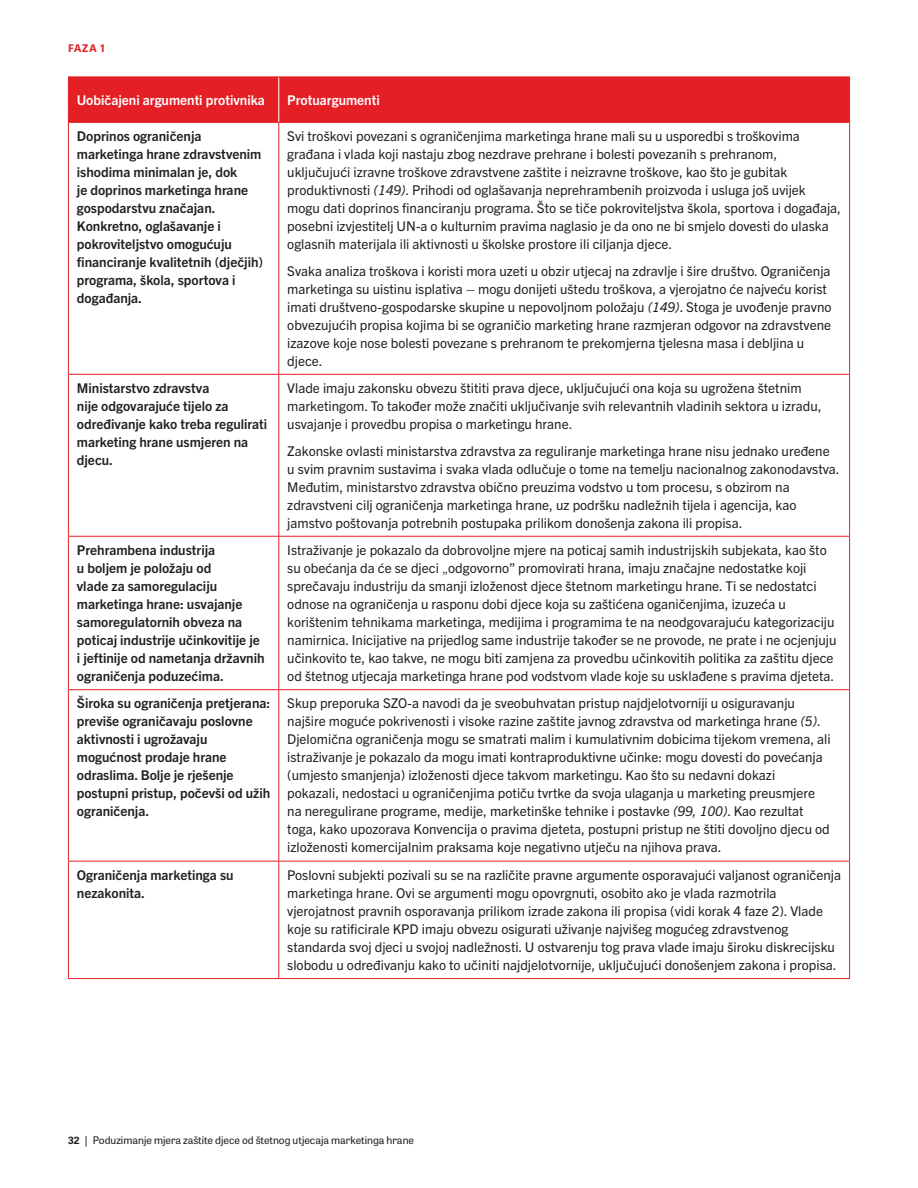
<style>
.page{position:relative;width:918px;height:1188px;background:#fff}
.page>*{position:absolute;margin:0;border:0;box-sizing:border-box;transform-origin:0 0}
.t1{font:13.5px/18px "Trade Gothic Next LT Pro";color:#231f20}
.t2{font:700 13.5px/18px "Trade Gothic Next LT Pro";color:#231f20}
.t3{font:700 13.5px "Trade Gothic Next LT Pro";color:#fff}
.t4{font:10.5px "Tablet Gothic";color:#231f20}
.t5{font:700 10.5px "Tablet Gothic";color:#e41f25}
.s1{font-style:italic}
.s2{font-weight:300}
.s3{font-family:"Univers LT Std";font-weight:700}
.s4{font-family:"Univers LT Std"}
</style>
<div class="page">
<div style="left:69px;top:78px;width:780px;height:44px;background:#e41f25"></div>
<hr style="left:68px;top:123px;width:1px;height:251px;background:#e41f25">
<hr style="left:278px;top:123px;width:1px;height:251px;background:#e41f25">
<hr style="left:849px;top:123px;width:1px;height:251px;background:#e41f25">
<hr style="left:68px;top:374px;width:211px;height:1px;background:#e41f25">
<hr style="left:68px;top:375px;width:1px;height:161px;background:#e41f25">
<hr style="left:279px;top:374px;width:571px;height:1px;background:#e41f25">
<hr style="left:278px;top:375px;width:1px;height:161px;background:#e41f25">
<hr style="left:849px;top:375px;width:1px;height:161px;background:#e41f25">
<hr style="left:68px;top:536px;width:211px;height:1px;background:#e41f25">
<hr style="left:68px;top:537px;width:1px;height:152px;background:#e41f25">
<hr style="left:279px;top:536px;width:571px;height:1px;background:#e41f25">
<hr style="left:278px;top:537px;width:1px;height:152px;background:#e41f25">
<hr style="left:849px;top:537px;width:1px;height:152px;background:#e41f25">
<hr style="left:68px;top:689px;width:211px;height:1px;background:#e41f25">
<hr style="left:68px;top:690px;width:1px;height:171px;background:#e41f25">
<hr style="left:279px;top:689px;width:571px;height:1px;background:#e41f25">
<hr style="left:278px;top:690px;width:1px;height:171px;background:#e41f25">
<hr style="left:849px;top:690px;width:1px;height:171px;background:#e41f25">
<hr style="left:68px;top:861px;width:211px;height:1px;background:#e41f25">
<hr style="left:68px;top:862px;width:1px;height:116px;background:#e41f25">
<hr style="left:279px;top:861px;width:571px;height:1px;background:#e41f25">
<hr style="left:278px;top:862px;width:1px;height:116px;background:#e41f25">
<hr style="left:849px;top:862px;width:1px;height:116px;background:#e41f25">
<hr style="left:68px;top:978px;width:211px;height:1px;background:#e41f25">
<hr style="left:279px;top:978px;width:571px;height:1px;background:#e41f25">
<hr style="left:278px;top:77px;width:1px;height:45px;background:#fff">
<hr style="left:68px;top:77px;width:211px;height:1px;background:#e41f25">
<hr style="left:68px;top:77px;width:1px;height:45px;background:#e41f25">
<hr style="left:279px;top:77px;width:571px;height:1px;background:#e41f25">
<hr style="left:849px;top:77px;width:1px;height:45px;background:#e41f25">
<hr style="left:68px;top:122px;width:211px;height:1px;background:#e41f25">
<hr style="left:279px;top:122px;width:571px;height:1px;background:#e41f25">
<p class="t5" style="left:68px;top:41px;width:38px">FAZA 1</p>
<p class="t3" style="left:77px;top:91px;width:189px">Uobičajeni argumenti protivnika</p>
<p class="t3" style="left:287px;top:91px;width:94px">Protuargumenti</p>
<p class="t2" style="left:77px;top:126px;width:188px">Doprinos ograničenja marketinga hrane zdravstvenim ishodima minimalan je, dok<br>je doprinos marketinga hrane gospodarstvu značajan.<br>Konkretno, oglašavanje i pokroviteljstvo omogućuju financiranje kvalitetnih (dječjih) programa, škola, sportova i događanja.</p>
<p class="t1" style="left:287px;top:126px;width:555px">Svi troškovi povezani s ograničenjima marketinga hrane mali su u usporedbi s troškovima građana i vlada koji nastaju zbog nezdrave prehrane i bolesti povezanih s prehranom, uključujući izravne troškove zdravstvene zaštite i neizravne troškove, kao što je gubitak produktivnosti <span class="s1">(149)</span>. Prihodi od oglašavanja neprehrambenih proizvoda i usluga još uvijek mogu dati doprinos financiranju programa. Što se tiče pokroviteljstva škola, sportova i događaja, posebni izvjestitelj UN-a o kulturnim pravima naglasio je da ono ne bi smjelo dovesti do ulaska oglasnih materijala ili aktivnosti u školske prostore ili ciljanja djece.</p>
<p class="t1" style="left:287px;top:261px;width:546px">Svaka analiza troškova i koristi mora uzeti u obzir utjecaj na zdravlje i šire društvo. Ograničenja marketinga su uistinu isplativa – mogu donijeti uštedu troškova, a vjerojatno će najveću korist imati društveno-gospodarske skupine u nepovoljnom položaju <span class="s1">(149)</span>. Stoga je uvođenje pravno obvezujućih propisa kojima bi se ograničio marketing hrane razmjeran odgovor na zdravstvene izazove koje nose bolesti povezane s prehranom te prekomjerna tjelesna masa i debljina u djece.</p>
<p class="t2" style="left:77px;top:378px;width:192px">Ministarstvo zdravstva<br>nije odgovarajuće tijelo za određivanje kako treba regulirati marketing hrane usmjeren na djecu.</p>
<p class="t1" style="left:287px;top:378px;width:536px">Vlade imaju zakonsku obvezu štititi prava djece, uključujući ona koja su ugrožena štetnim marketingom. To također može značiti uključivanje svih relevantnih vladinih sektora u izradu, usvajanje i provedbu propisa o marketingu hrane.</p>
<p class="t1" style="left:287px;top:441px;width:554px">Zakonske ovlasti ministarstva zdravstva za reguliranje marketinga hrane nisu jednako uređene u svim pravnim sustavima i svaka vlada odlučuje o tome na temelju nacionalnog zakonodavstva.<br>Međutim, ministarstvo zdravstva obično preuzima vodstvo u tom procesu, s obzirom na zdravstveni cilj ograničenja marketinga hrane, uz podršku nadležnih tijela i agencija, kao jamstvo poštovanja potrebnih postupaka prilikom donošenja zakona ili propisa.</p>
<p class="t2" style="left:77px;top:540px;width:189px">Prehrambena industrija<br>u boljem je položaju od<br>vlade za samoregulaciju marketinga hrane: usvajanje samoregulatornih obveza na poticaj industrije učinkovitije je i jeftinije od nametanja državnih ograničenja poduzećima.</p>
<p class="t1" style="left:287px;top:540px;width:551px">Istraživanje je pokazalo da dobrovoljne mjere na poticaj samih industrijskih subjekata, kao što su obećanja da će se djeci <span class="s2">„</span>odgovorno” promovirati hrana, imaju značajne nedostatke koji sprečavaju industriju da smanji izloženost djece štetnom marketingu hrane. Ti se nedostatci odnose na ograničenja u rasponu dobi djece koja su zaštićena oganičenjima, izuzeća u korištenim tehnikama marketinga, medijima i programima te na neodgovarajuću kategorizaciju namirnica. Inicijative na prijedlog same industrije također se ne provode, ne prate i ne ocjenjuju učinkovito te, kao takve, ne mogu biti zamjena za provedbu učinkovitih politika za zaštitu djece od štetnog utjecaja marketinga hrane pod vodstvom vlade koje su usklađene s pravima djeteta.</p>
<p class="t2" style="left:77px;top:694px;width:195px">Široka su ograničenja pretjerana: previše ograničavaju poslovne aktivnosti i ugrožavaju mogućnost prodaje hrane odraslima. Bolje je rješenje postupni pristup, počevši od užih ograničenja.</p>
<p class="t1" style="left:287px;top:694px;width:545px">Skup preporuka SZO-a navodi da je sveobuhvatan pristup najdjelotvorniji u osiguravanju najšire moguće pokrivenosti i visoke razine zaštite javnog zdravstva od marketinga hrane <span class="s1">(5)</span>.<br>Djelomična ograničenja mogu se smatrati malim i kumulativnim dobicima tijekom vremena, ali istraživanje je pokazalo da mogu imati kontraproduktivne učinke: mogu dovesti do povećanja (umjesto smanjenja) izloženosti djece takvom marketingu. Kao što su nedavni dokazi<br>pokazali, nedostaci u ograničenjima potiču tvrtke da svoja ulaganja u marketing preusmjere na neregulirane programe, medije, marketinške tehnike i postavke <span class="s1">(99, 100)</span>. Kao rezultat toga, kako upozorava Konvencija o pravima djeteta, postupni pristup ne štiti dovoljno djecu od izloženosti komercijalnim praksama koje negativno utječu na njihova prava.</p>
<p class="t2" style="left:77px;top:865px;width:158px">Ograničenja marketinga su nezakonita.</p>
<p class="t1" style="left:287px;top:865px;width:555px">Poslovni subjekti pozivali su se na različite pravne argumente osporavajući valjanost ograničenja marketinga hrane. Ovi se argumenti mogu opovrgnuti, osobito ako je vlada razmotrila vjerojatnost pravnih osporavanja prilikom izrade zakona ili propisa (vidi korak 4 faze 2). Vlade koje su ratificirale KPD imaju obvezu osigurati uživanje najvišeg mogućeg zdravstvenog standarda svoj djeci u svojoj nadležnosti. U ostvarenju tog prava vlade imaju široku diskrecijsku slobodu u određivanju kako to učiniti najdjelotvornije, uključujući donošenjem zakona i propisa.</p>
<p class="t4" style="left:68px;top:1133px;width:348px"><span class="s3">32</span> <span class="s4">|</span> Poduzimanje mjera zaštite djece od štetnog utjecaja marketinga hrane</p>
</div>
